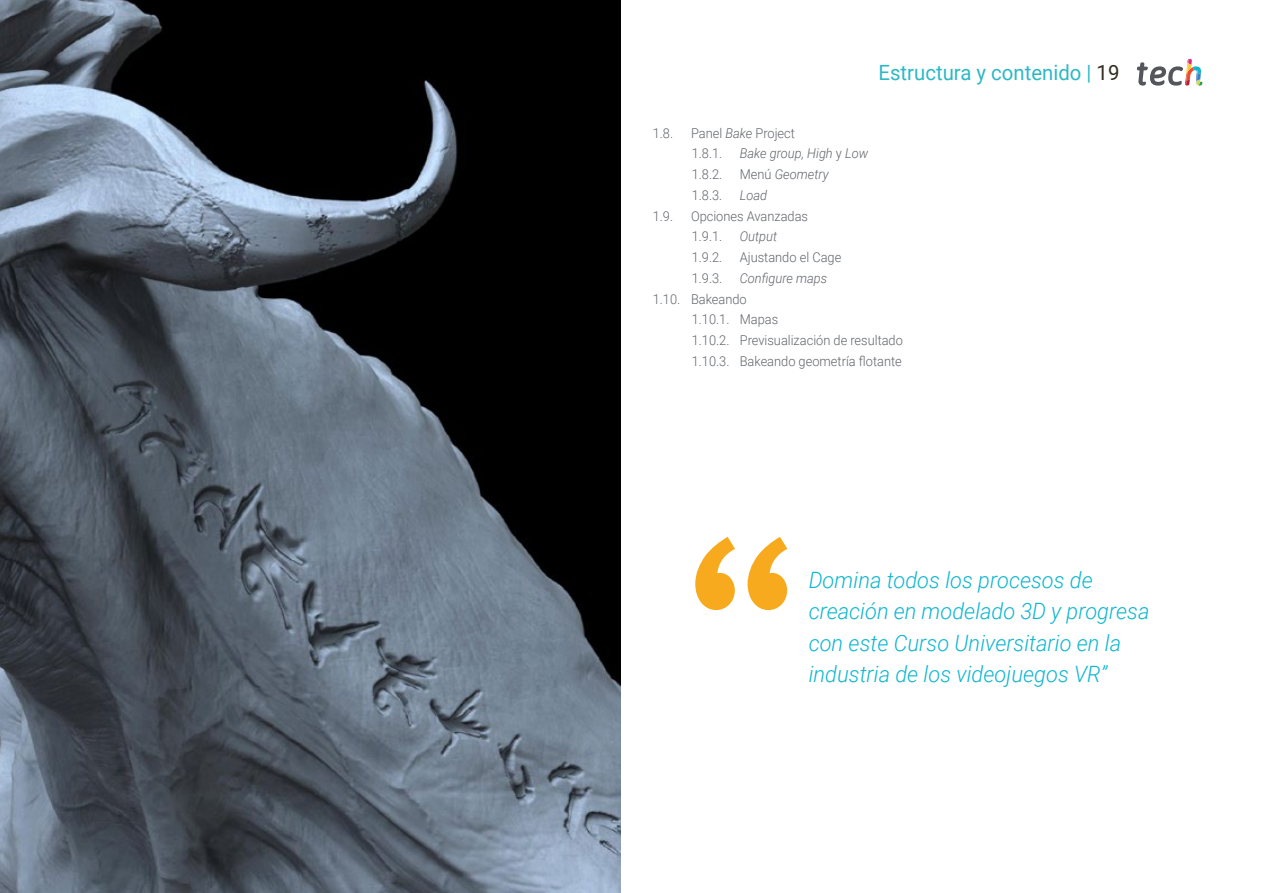
<style>
.page{position:relative;width:1263px;height:893px;background:#fff}
.page>*{position:absolute;margin:0;border:0;box-sizing:border-box;transform-origin:0 0}
.t1{font:italic 300 22.5px/31.5px "Roboto";color:#0fb6cf}
.t2{font:21px "Roboto";color:#2db8c5}
.t3{font:300 13.5px/20.7px "Roboto";color:#61646a;scale:.95 1}
.t4{font:italic 300 13.5px "Roboto";color:#61646a;scale:.95 1}
.s1{color:#312e20}
.s2{font-style:italic}
.s3{font-style:normal}
</style>
<div class="page">
<img style="left:0;top:0;width:621px;height:893px">
<svg style="left:695px;top:537px;width:92px;height:73px"></svg>
<svg style="left:1137px;top:59px;width:65px;height:27px"></svg>
<h2 class="t2" style="left:878px;top:57px;width:242px">Estructura y contenido | <span class="s1">19</span></h2>
<p class="t3" style="left:653px;top:122px;width:23px">1.8.</p>
<p class="t3" style="left:691px;top:122px;width:111px">Panel <span class="s2">Bake</span> Project<br>1.8.1.</p>
<p class="t4" style="left:740px;top:144px;width:137px">Bake group, High <span class="s3">y</span> Low</p>
<p class="t3" style="left:692px;top:164px;width:34px">1.8.2.</p>
<p class="t4" style="left:740px;top:165px;width:95px"><span class="s3">Menú</span> Geometry</p>
<p class="t3" style="left:692px;top:184px;width:34px">1.8.3.</p>
<p class="t4" style="left:740px;top:186px;width:30px">Load</p>
<p class="t3" style="left:653px;top:205px;width:23px">1.9.</p>
<p class="t3" style="left:691px;top:205px;width:125px">Opciones Avanzadas<br>1.9.1.</p>
<p class="t4" style="left:740px;top:227px;width:41px">Output</p>
<p class="t3" style="left:692px;top:247px;width:34px">1.9.2.</p>
<p class="t3" style="left:740px;top:247px;width:108px">Ajustando el Cage</p>
<p class="t3" style="left:692px;top:267px;width:34px">1.9.3.</p>
<p class="t4" style="left:740px;top:269px;width:94px">Configure maps</p>
<p class="t3" style="left:692px;top:288px;width:224px;text-indent:-39px">1.10. Bakeando<br>1.10.1. Mapas<br>1.10.2. Previsualización de resultado<br>1.10.3. Bakeando geometría flotante</p>
<h1 class="t1" style="left:809px;top:563px;width:342px">Domina todos los procesos de creación en modelado 3D y progresa con este Curso Universitario en la industria de los videojuegos VR”</h1>
</div>
